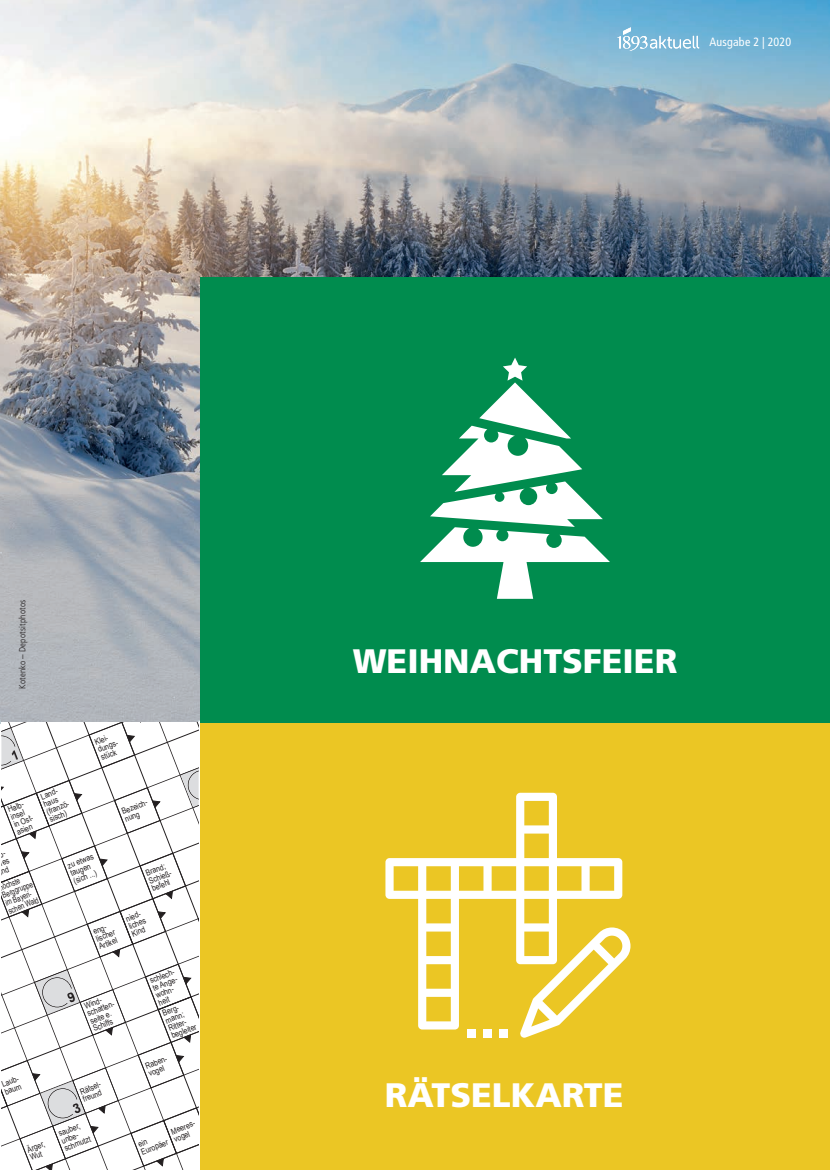
<style>
.page{position:relative;width:830px;height:1170px;background:#fff}
.page>*{position:absolute;margin:0;border:0;box-sizing:border-box;transform-origin:0 0}
.t1{font:900 33.9px "Frutiger LT Std";color:#fff}
.t2{font:condensed 12px "Frutiger LT";letter-spacing:.015em;color:#fff}
.t3{font:300 condensed 9px "Frutiger LT";letter-spacing:.02em;color:#231f20}
.t4{font:8.4px/7.9px "Arial Narrow";color:#231f20}
.t5{font:8.4px/8.2px "Arial Narrow";color:#231f20;scale:.9 1}
</style>
<div class="page">
<img style="left:0;top:0;width:829px;height:724px">
<div style="left:200px;top:722px;width:629px;height:447px;background:#ebc624"></div>
<div style="left:200px;top:276px;width:629px;height:446px;background:#008c4e"></div>
<svg style="left:385px;top:792px;width:237px;height:237px"></svg>
<div style="left:483px;top:1029px;width:8px;height:8px;background:#fff"></div>
<div style="left:467px;top:1029px;width:8px;height:8px;background:#fff"></div>
<div style="left:499px;top:1029px;width:8px;height:8px;background:#fff"></div>
<svg style="left:519px;top:927px;width:111px;height:110px"></svg>
<svg style="left:420px;top:357px;width:189px;height:241px"></svg>
<svg style="left:617px;top:27px;width:81px;height:24px;background:#90c4df"></svg>
<svg style="left:1px;top:722px;width:197px;height:447px"></svg>
<h2 class="t2" style="left:709px;top:35px;width:83px">Ausgabe 2 | 2020</h2>
<p class="t3" style="left:17px;top:688px;width:91px;rotate:-90deg">Kotenko – Depotsitphotos</p>
<p class="t4" style="left:39px;top:792px;width:27px;rotate:-21deg">Land&shy;haus (franzö&shy;sisch)</p>
<p class="t4" style="left:7px;top:805px;width:24px;rotate:-21deg">Halb&shy;insel<br>in Ost&shy;asien</p>
<p class="t4" style="left:93px;top:738px;width:25px;rotate:-21deg">Klei&shy;dungs&shy;stück</p>
<p class="t4" style="left:120px;top:807px;width:30px;rotate:-21deg">Bezeich&shy;nung</p>
<p class="t4" style="left:-7px;top:852px;width:15px;text-align:justify;text-indent:5px;rotate:-21deg">b&shy;hes ind</p>
<p class="t5" style="left:-2px;top:883px;width:37px;rotate:-21deg">höchste<br>Berggruppe im Bayeri&shy;schen Wald</p>
<p class="t4" style="left:66px;top:861px;width:29px;rotate:-21deg">zu etwas taugen (sich ...)</p>
<p class="t4" style="left:144px;top:868px;width:27px;rotate:-21deg">Brand;<br>Schieß&shy;befehl</p>
<p class="t4" style="left:92px;top:927px;width:21px;rotate:-21deg">eng&shy;lischer<br>Artikel</p>
<p class="t4" style="left:124px;top:914px;width:19px;text-align:justify;rotate:-21deg">nied&shy;liches Kind</p>
<p class="t4" style="left:83px;top:1001px;width:32px;rotate:-21deg">Wind&shy;schatten&shy;seite e.<br>Schiffs</p>
<p class="t4" style="left:148px;top:976px;width:29px;rotate:-21deg">schlech&shy;te Ange&shy;wohn&shy;heit</p>
<p class="t4" style="left:161px;top:1009px;width:28px;rotate:-21deg">Berg&shy;mann;<br>Ritter&shy;begleiter</p>
<p class="t4" style="left:1px;top:1080px;width:21px;rotate:-21deg">Laub&shy;baum</p>
<p class="t4" style="left:79px;top:1087px;width:25px;rotate:-21deg">Rätsel&shy;freund</p>
<p class="t4" style="left:144px;top:1062px;width:26px;rotate:-21deg">Raben&shy;vogel</p>
<p class="t4" style="left:26px;top:1145px;width:20px;line-height:8.4px;rotate:-21deg">Ärger,<br>Wut</p>
<p class="t4" style="left:57px;top:1129px;width:29px;rotate:-21deg">sauber, unbe&shy;schmutzt</p>
<p class="t4" style="left:170px;top:1127px;width:29px;rotate:-21deg">Meeres&shy;vogel</p>
<p class="t4" style="left:137px;top:1140px;width:30px;rotate:-21deg">ein<br>Europäer</p>
<h1 class="t1" style="left:352px;top:641px;width:326px">WEIHNACHTSFEIER</h1>
<h1 class="t1" style="left:384px;top:1074px;width:240px">RÄTSELKARTE</h1>
</div>
